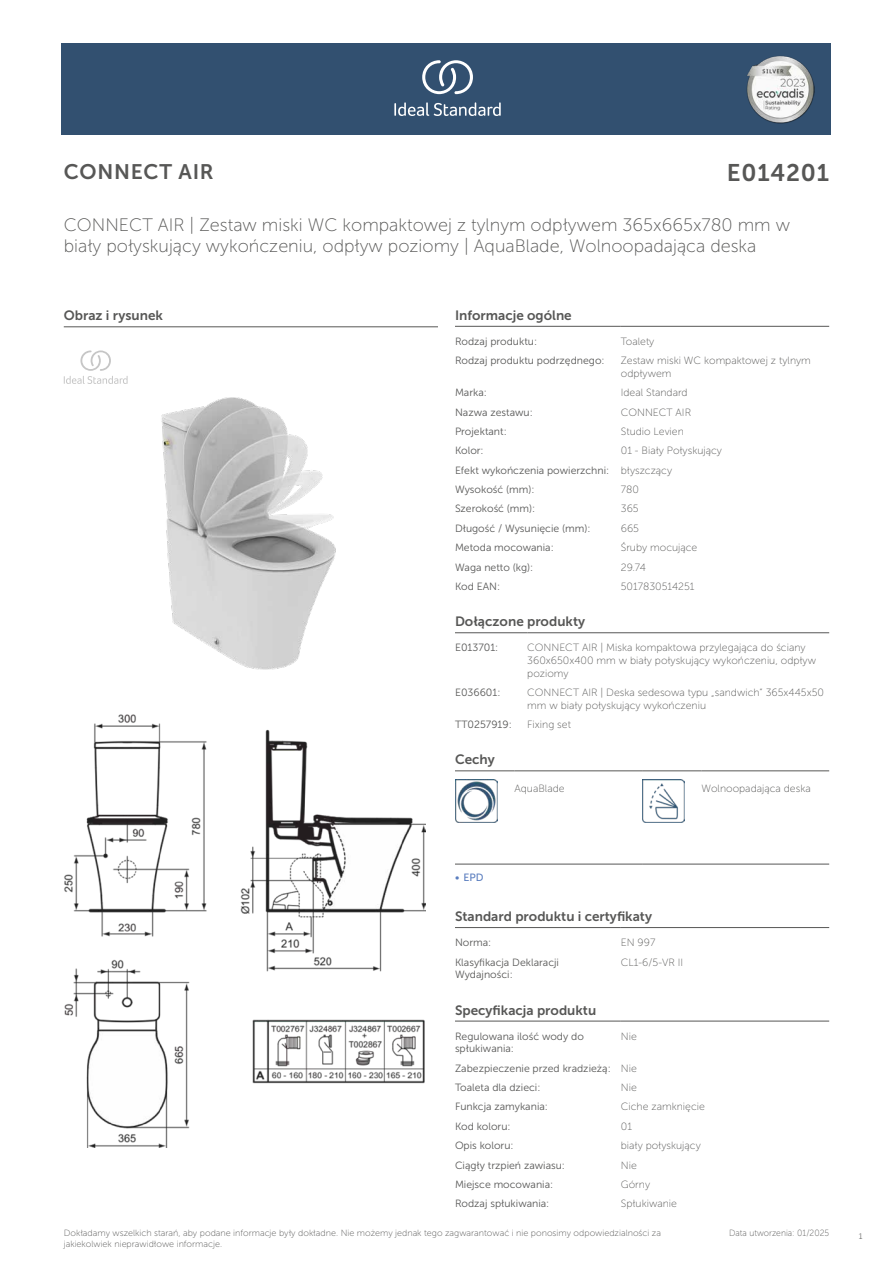
<style>
.page{position:relative;width:893px;height:1263px;background:#fff}
.page>*{position:absolute;margin:0;border:0;box-sizing:border-box;transform-origin:0 0}
.t1{font:24px "Museo Sans 700";letter-spacing:.035em;color:#575756}
.t2{font:21px "Museo Sans 700";letter-spacing:.035em;color:#575756}
.t3{font:18px/21.6px "Museo Sans 100";color:#575756}
.t4{font:13.5px "Museo Sans 700";color:#575756}
.t5{font:10.5px/19.4px "Museo Sans 300";color:#575756}
.t6{font:10.5px/12.6px "Museo Sans 100";color:#575756}
.t7{font:10.5px "Museo Sans 500";color:#5b7ebf}
.t8{font:9px/10.8px "Museo Sans 100";color:#575756}
.t9{font:9px "Museo Sans 100";color:#575756;scale:.95 1}
.t10{font:300 9px "Calibri";color:#575756;scale:.95 1}
.s1{font-family:"Museo Sans 100"}
</style>
<div class="page">
<div style="left:62px;top:43px;width:769px;height:91px;background:#325070"></div>
<hr style="left:455px;top:326px;width:166px;height:1px;background:#575756">
<hr style="left:621px;top:326px;width:208px;height:1px;background:#575756">
<hr style="left:455px;top:632px;width:72px;height:1px;background:#575756">
<hr style="left:527px;top:632px;width:302px;height:1px;background:#575756">
<hr style="left:455px;top:771px;width:59px;height:1px;background:#575756">
<hr style="left:514px;top:771px;width:128px;height:1px;background:#575756">
<hr style="left:642px;top:771px;width:60px;height:1px;background:#575756">
<hr style="left:702px;top:771px;width:127px;height:1px;background:#575756">
<img style="left:455px;top:779px;width:42px;height:43px">
<img style="left:642px;top:779px;width:43px;height:43px">
<hr style="left:455px;top:864px;width:187px;height:1px;background:#575756">
<hr style="left:642px;top:864px;width:187px;height:1px;background:#575756">
<hr style="left:455px;top:927px;width:166px;height:1px;background:#575756">
<hr style="left:621px;top:927px;width:208px;height:1px;background:#575756">
<hr style="left:455px;top:1021px;width:166px;height:1px;background:#575756">
<hr style="left:621px;top:1021px;width:208px;height:1px;background:#575756">
<img style="left:64px;top:714px;width:361px;height:433px">
<hr style="left:64px;top:327px;width:374px;height:1px;background:#575756">
<svg style="left:64px;top:350px;width:64px;height:34px"></svg>
<img style="left:161px;top:397px;width:175px;height:273px">
<svg style="left:394px;top:102px;width:107px;height:14px"></svg>
<svg style="left:422px;top:60px;width:51px;height:34px"></svg>
<img style="left:746px;top:56px;width:68px;height:67px">
<h2 class="t2" style="left:64px;top:160px;width:152px">CONNECT AIR</h2>
<h1 class="t1" style="left:727px;top:160px;width:104px">E014201</h1>
<h3 class="t3" style="left:64px;top:214px;width:728px">CONNECT AIR | Zestaw miski WC kompaktowej z tylnym odpływem 365x665x780 mm w biały połyskujący wykończeniu, odpływ poziomy | AquaBlade, Wolnoopadająca deska</h3>
<p class="t4" style="left:64px;top:308px;width:101px">Obraz i rysunek</p>
<p class="t4" style="left:455px;top:308px;width:118px">Informacje ogólne</p>
<p class="t5" style="left:455px;top:332px;width:84px">Rodzaj produktu:</p>
<p class="t6" style="left:621px;top:335px;width:35px">Toalety</p>
<p class="t5" style="left:455px;top:351px;width:151px">Rodzaj produktu podrzędnego:</p>
<p class="t6" style="left:621px;top:355px;width:192px">Zestaw miski WC kompaktowej z tylnym odpływem</p>
<p class="t5" style="left:455px;top:383px;width:33px">Marka:</p>
<p class="t6" style="left:621px;top:386px;width:68px">Ideal Standard</p>
<p class="t5" style="left:455px;top:402px;width:79px">Nazwa zestawu:</p>
<p class="t6" style="left:621px;top:406px;width:72px">CONNECT AIR</p>
<p class="t5" style="left:455px;top:422px;width:53px">Projektant:</p>
<p class="t6" style="left:621px;top:425px;width:65px">Studio Levien</p>
<p class="t5" style="left:455px;top:441px;width:30px">Kolor:</p>
<p class="t6" style="left:621px;top:445px;width:103px">01 - Biały Połyskujący</p>
<p class="t5" style="left:455px;top:460px;width:219px">Efekt wykończenia powierzchni: <span class="s1">błyszczący<br></span>Wysokość (mm):</p>
<p class="t6" style="left:621px;top:483px;width:20px">780</p>
<p class="t5" style="left:455px;top:499px;width:82px">Szerokość (mm):</p>
<p class="t6" style="left:621px;top:503px;width:19px">365</p>
<p class="t5" style="left:455px;top:519px;width:137px">Długość / Wysunięcie (mm):</p>
<p class="t6" style="left:621px;top:522px;width:20px">665</p>
<p class="t5" style="left:455px;top:538px;width:100px">Metoda mocowania:</p>
<p class="t6" style="left:621px;top:541px;width:78px">Śruby mocujące</p>
<p class="t5" style="left:455px;top:557px;width:80px">Waga netto (kg):</p>
<p class="t6" style="left:621px;top:561px;width:27px">29.74</p>
<p class="t5" style="left:455px;top:577px;width:47px">Kod EAN:</p>
<p class="t6" style="left:621px;top:580px;width:75px">5017830514251</p>
<p class="t4" style="left:455px;top:614px;width:132px">Dołączone produkty</p>
<p class="t5" style="left:455px;top:638px;width:45px">E013701:</p>
<p class="t6" style="left:527px;top:642px;width:290px">CONNECT AIR | Miska kompaktowa przylegająca do ściany<br>360x650x400 mm w biały połyskujący wykończeniu, odpływ poziomy</p>
<p class="t5" style="left:455px;top:683px;width:47px">E036601:</p>
<p class="t6" style="left:527px;top:686px;width:298px">CONNECT AIR | Deska sedesowa typu „sandwich“ 365x445x50 mm w biały połyskujący wykończeniu</p>
<p class="t5" style="left:455px;top:715px;width:58px">TT0257919:</p>
<p class="t6" style="left:527px;top:718px;width:45px">Fixing set</p>
<p class="t4" style="left:455px;top:752px;width:41px">Cechy</p>
<p class="t6" style="left:514px;top:782px;width:52px">AquaBlade</p>
<p class="t6" style="left:702px;top:782px;width:111px">Wolnoopadająca deska</p>
<p class="t7" style="left:455px;top:871px;width:30px">• EPD</p>
<p class="t4" style="left:455px;top:909px;width:199px">Standard produktu i certyfikaty</p>
<p class="t5" style="left:455px;top:933px;width:38px">Norma:</p>
<p class="t6" style="left:621px;top:936px;width:36px">EN 997</p>
<p class="t5" style="left:455px;top:956px;width:105px;line-height:12.6px">Klasyfikacja Deklaracji<br>Wydajności:</p>
<p class="t6" style="left:621px;top:956px;width:64px">CL1-6/5-VR II</p>
<p class="t4" style="left:455px;top:1002px;width:143px">Specyfikacja produktu</p>
<p class="t5" style="left:455px;top:1030px;width:130px;line-height:12.6px">Regulowana ilość wody do spłukiwania:</p>
<p class="t6" style="left:621px;top:1030px;width:17px">Nie</p>
<p class="t5" style="left:455px;top:1058px;width:183px">Zabezpieczenie przed kradzieżą: <span class="s1">Nie<br></span>Toaleta dla dzieci:</p>
<p class="t6" style="left:621px;top:1081px;width:17px">Nie</p>
<p class="t5" style="left:455px;top:1097px;width:94px">Funkcja zamykania:</p>
<p class="t6" style="left:621px;top:1101px;width:86px">Ciche zamknięcie</p>
<p class="t5" style="left:455px;top:1116px;width:57px">Kod koloru:</p>
<p class="t6" style="left:621px;top:1120px;width:13px">01</p>
<p class="t5" style="left:455px;top:1136px;width:60px">Opis koloru:</p>
<p class="t6" style="left:621px;top:1139px;width:81px">biały połyskujący</p>
<p class="t5" style="left:455px;top:1155px;width:112px">Ciągły trzpień zawiasu:</p>
<p class="t6" style="left:621px;top:1159px;width:17px">Nie</p>
<p class="t5" style="left:455px;top:1175px;width:100px">Miejsce mocowania:</p>
<p class="t6" style="left:621px;top:1178px;width:31px">Górny</p>
<p class="t5" style="left:455px;top:1194px;width:96px">Rodzaj spłukiwania:</p>
<p class="t6" style="left:621px;top:1197px;width:58px">Spłukiwanie</p>
<p class="t8" style="left:64px;top:1227px;width:599px">Dokładamy wszelkich starań, aby podane informacje były dokładne. Nie możemy jednak tego zagwarantować i nie ponosimy odpowiedzialności za jakiekolwiek nieprawidłowe informacje.</p>
<p class="t9" style="left:729px;top:1228px;width:107px">Data utworzenia: 01/2025</p>
<p class="t10" style="left:858px;top:1230px;width:6px">1</p>
</div>
